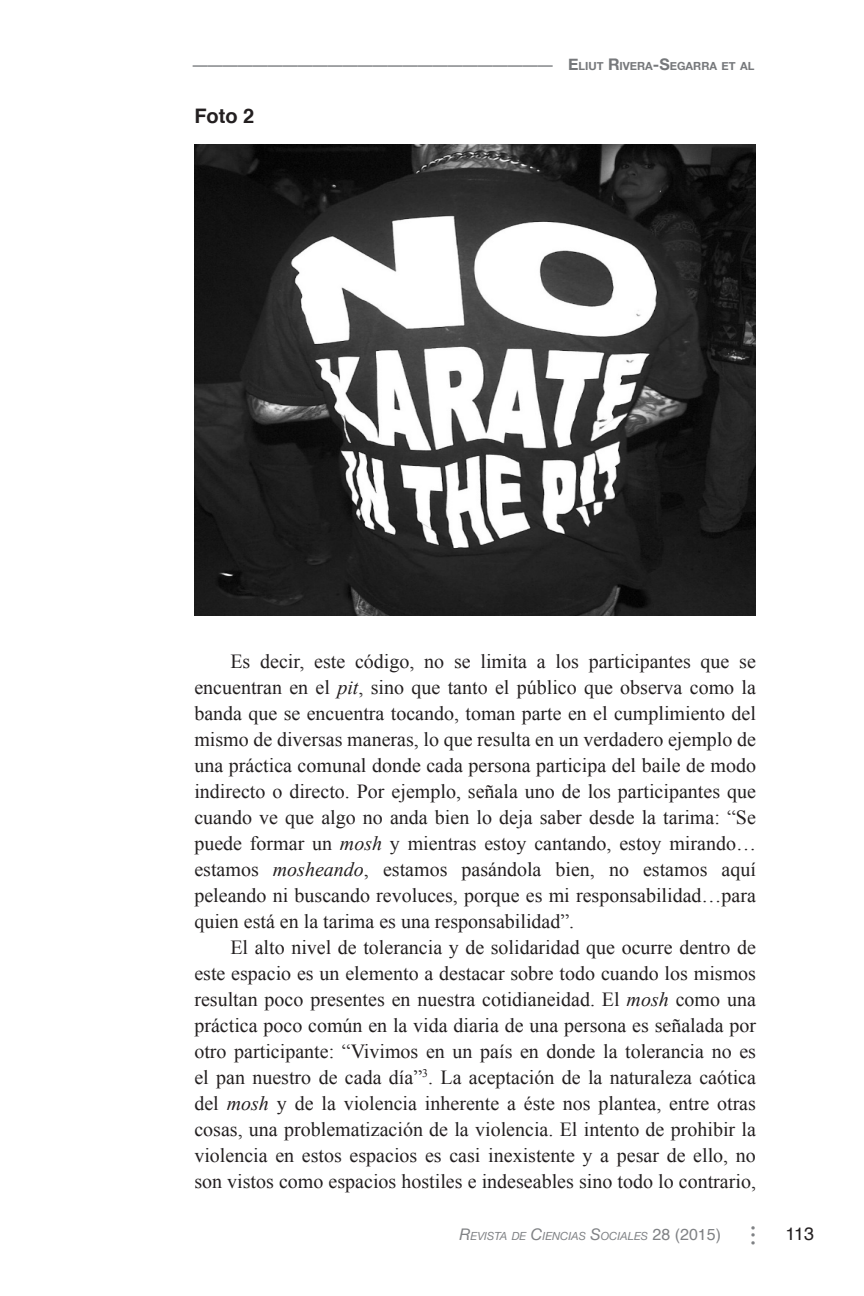
<style>
.page{position:relative;width:864px;height:1296px;background:#fff}
.page>*{position:absolute;margin:0;border:0;box-sizing:border-box;transform-origin:0 0}
.t1{font:30px "Times";color:#808285}
.t2{font:20px/26px "Times New Roman";color:#231f20;text-align:justify}
.t3{font:700 20px "Helvetica";color:#231f20}
.t4{font:18px "Helvetica";color:#231f20}
.t5{font:italic 11.2px "Helvetica Neue";color:#808285}
.t6{font:700 11.2px "Helvetica Neue";color:#76787b}
.s1{font-size:16px}
.s2{font-style:italic}
.s3{font-family:"Helvetica";font-style:normal;font-size:16px}
</style>
<div class="page">
<img style="left:194px;top:145px;width:562px;height:471px">
<h1 class="t1" style="left:193px;top:25px;width:361px">________________________</h1>
<p class="t6" style="left:568px;top:57px;width:188px"><span class="s1">E</span>LIUT <span class="s1">R</span>IVERA<span class="s1">-S</span>EGARRA ET AL</p>
<p class="t3" style="left:194px;top:100px;width:61px">Foto 2</p>
<p class="t2" style="left:194px;top:648px;width:563px;text-indent:36px">Es decir, este código, no se limita a los participantes que se encuentran en el <span class="s2">pit</span>, sino que tanto el público que observa como la banda que se encuentra tocando, toman parte en el cumplimiento del mismo de diversas maneras, lo que resulta en un verdadero ejemplo de una práctica comunal donde cada persona participa del baile de modo indirecto o directo. Por ejemplo, señala uno de los participantes que cuando ve que algo no anda bien lo deja saber desde la tarima: “Se puede formar un <span class="s2">mosh</span> y mientras estoy cantando, estoy mirando… estamos <span class="s2">mosheando</span>, estamos pasándola bien, no estamos aquí peleando ni buscando revoluces, porque es mi responsabilidad…para quien está en la tarima es una responsabilidad”.</p>
<p class="t2" style="left:194px;top:934px;width:563px;text-indent:36px">El alto nivel de tolerancia y de solidaridad que ocurre dentro de este espacio es un elemento a destacar sobre todo cuando los mismos resultan poco presentes en nuestra cotidianeidad. El <span class="s2">mosh</span> como una práctica poco común en la vida diaria de una persona es señalada por otro participante: “Vivimos en un país en donde la tolerancia no es el pan nuestro de cada día”<sup>3</sup>. La aceptación de la naturaleza caótica del <span class="s2">mosh</span> y de la violencia inherente a éste nos plantea, entre otras cosas, una problematización de la violencia. El intento de prohibir la violencia en estos espacios es casi inexistente y a pesar de ello, no son vistos como espacios hostiles e indeseables sino todo lo contrario,</p>
<p class="t5" style="left:460px;top:1228px;width:263px"><span class="s1">R</span>EVISTA DE <span class="s1">C</span>IENCIAS <span class="s1">S</span>OCIALES <span class="s3">28 (2015)</span></p>
<p class="t4" style="left:785px;top:1220px;width:30px">113</p>
</div>
